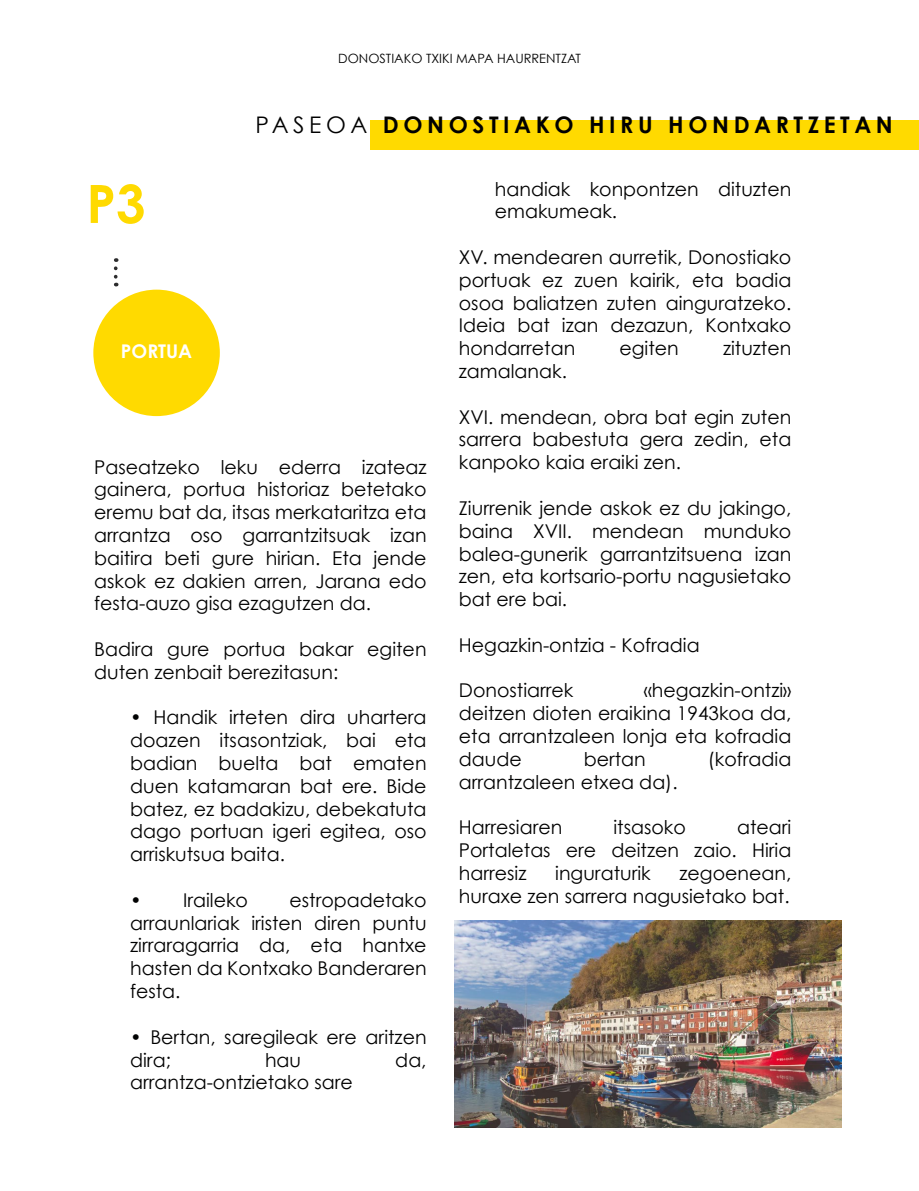
<style>
.page{position:relative;width:919px;height:1191px;background:#fff}
.page>*{position:absolute;margin:0;border:0;box-sizing:border-box;transform-origin:0 0}
.t1{font:700 52.8px "Century Gothic";color:#ffda00}
.t2{font:700 22.8px "Century Gothic";letter-spacing:.2em;color:#010101}
.t3{font:19px/22.8px "Century Gothic";color:#000101;text-align:justify}
.t4{font:700 18.8px "Century Gothic";color:#fff}
.t5{font:12.8px "Century Gothic";color:#010101}
.s1{font-weight:400}
</style>
<div class="page">
<div style="left:93px;top:290px;width:127px;height:126px;background:#ffda00;border-radius:50%"></div>
<svg style="left:114px;top:268px;width:3px;height:18px"></svg>
<img style="left:454px;top:920px;width:387px;height:208px">
<div style="left:370px;top:120px;width:548px;height:30px;background:#ffda00"></div>
<p class="t5" style="left:338px;top:51px;width:244px">DONOSTIAKO TXIKI MAPA HAURRENTZAT</p>
<h1 class="t1" style="left:86px;top:164px;width:61px">P3</h1>
<p class="t4" style="left:121px;top:337px;width:73px">PORTUA</p>
<p class="t2" style="left:255px;top:108px;width:639px"><span class="s1">PASEOA</span> DONOSTIAKO HIRU HONDARTZETAN</p>
<p class="t3" style="left:495px;top:177px;width:298px">handiak konpontzen dituzten emakumeak.</p>
<p class="t3" style="left:459px;top:245px;width:334px">XV. mendearen aurretik, Donostiako portuak ez zuen kairik, eta badia osoa baliatzen zuten ainguratzeko.<br>Ideia bat izan dezazun, Kontxako hondarretan</p>
<p class="t3" style="left:619px;top:337px;width:61px">egiten</p>
<p class="t3" style="left:723px;top:337px;width:70px">zituzten</p>
<p class="t3" style="left:94px;top:455px;width:334px">Paseatzeko leku ederra izateaz gainera, portua historiaz betetako eremu bat da, itsas merkataritza eta arrantza oso garrantzitsuak izan baitira beti gure hirian. Eta jende askok ez dakien arren, Jarana edo festa-auzo gisa ezagutzen da.</p>
<p class="t3" style="left:94px;top:637px;width:334px">Badira gure portua bakar egiten duten zenbait berezitasun:</p>
<p class="t3" style="left:130px;top:706px;width:298px">• Handik irteten dira uhartera doazen itsasontziak, bai eta badian buelta bat ematen duen katamaran bat ere. Bide batez, ez badakizu, debekatuta dago portuan igeri egitea, oso arriskutsua baita.</p>
<p class="t3" style="left:130px;top:888px;width:119px">• Iraileko</p>
<p class="t3" style="left:130px;top:888px;width:298px;text-indent:159px">estropadetako arraunlariak iristen diren puntu zirraragarria da, eta hantxe hasten da Kontxako Banderaren festa.</p>
<p class="t3" style="left:130px;top:1025px;width:298px">• Bertan, saregileak ere aritzen dira;</p>
<p class="t3" style="left:265px;top:1048px;width:38px">hau</p>
<p class="t3" style="left:395px;top:1048px;width:33px">da,</p>
<p class="t3" style="left:130px;top:1070px;width:224px">arrantza-ontzietako sare</p>
<p class="t3" style="left:459px;top:359px;width:109px">zamalanak.</p>
<p class="t3" style="left:459px;top:405px;width:334px">XVI. mendean, obra bat egin zuten sarrera babestuta gera zedin, eta kanpoko kaia eraiki zen.</p>
<p class="t3" style="left:459px;top:496px;width:334px">Ziurrenik jende askok ez du jakingo, baina XVII. mendean munduko balea-gunerik garrantzitsuena izan zen, eta kortsario-portu nagusietako bat ere bai.</p>
<p class="t3" style="left:459px;top:633px;width:242px">Hegazkin-ontzia - Kofradia</p>
<p class="t3" style="left:459px;top:679px;width:116px">Donostiarrek</p>
<p class="t3" style="left:459px;top:679px;width:334px;text-indent:185px">«hegazkin-ontzi» deitzen dioten eraikina 1943koa da, eta arrantzaleen lonja eta kofradia daude</p>
<p class="t3" style="left:583px;top:747px;width:64px">bertan</p>
<p class="t3" style="left:707px;top:747px;width:85px">(kofradia</p>
<p class="t3" style="left:459px;top:770px;width:220px">arrantzaleen etxea da).</p>
<p class="t3" style="left:459px;top:815px;width:105px">Harresiaren</p>
<p class="t3" style="left:613px;top:815px;width:74px">itsasoko</p>
<p class="t3" style="left:459px;top:815px;width:334px;text-indent:278px">ateari Portaletas ere deitzen zaio. Hiria harresiz</p>
<p class="t3" style="left:555px;top:861px;width:97px">inguraturik</p>
<p class="t3" style="left:459px;top:861px;width:334px;text-align:right">zegoenean,<br>huraxe zen sarrera nagusietako bat.</p>
</div>
